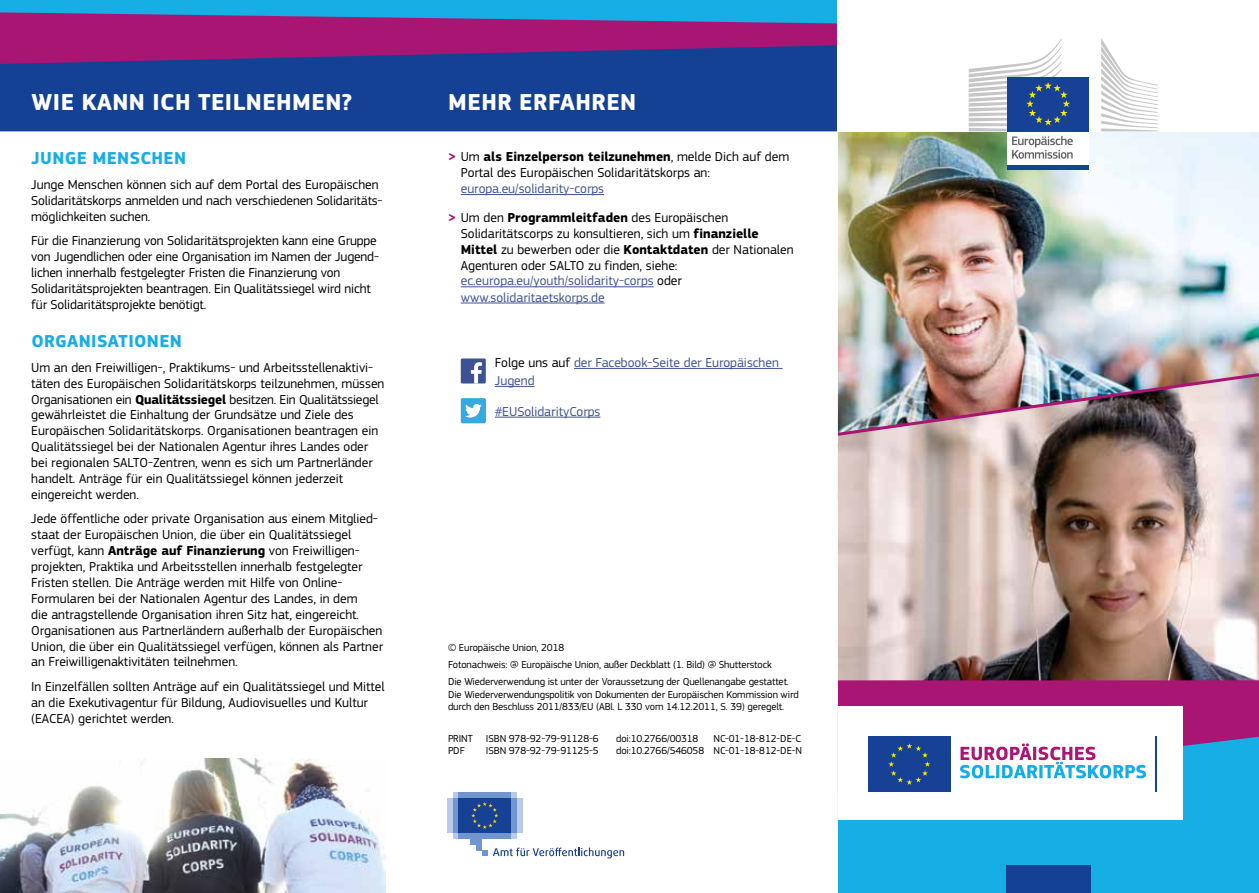
<style>
.page{position:relative;width:1259px;height:893px;background:#fff}
.page>*{position:absolute;margin:0;border:0;box-sizing:border-box;transform-origin:0 0}
.t1{font:700 24px "EC Square Sans Pro";letter-spacing:.02em;color:#fff}
.t2{font:700 18px "EC Square Sans Pro";letter-spacing:.02em;color:#17ade5}
.t3{font:13.5px/15.9px "EC Square Sans Pro";color:#000}
.t4{font:13.5px/28.7px "EC Square Sans Pro";color:#3e5293}
.t5{font:10.5px/16.8px "EC Square Sans Pro";letter-spacing:-.01em;color:#000}
.s1{font-weight:700}
.s2{font-weight:700;color:#a91573}
.s3{color:#000}
.s4{font-weight:700;color:#000}
.s5{color:#3e5293}
</style>
<div class="page">
<img style="left:838px;top:132px;width:421px;height:236px">
<img style="left:838px;top:438px;width:421px;height:242px">
<div style="left:838px;top:680px;width:421px;height:57px;background:#a91573"></div>
<div style="left:838px;top:737px;width:421px;height:156px;background:#17ade5"></div>
<div style="left:1006px;top:866px;width:84px;height:27px;background:#154194"></div>
<img style="left:837px;top:368px;width:422px;height:70px">
<img style="left:0;top:759px;width:386px;height:134px">
<div style="left:0;top:0;width:837px;height:12px;background:#17ade5"></div>
<svg style="left:0;top:12px;width:837px;height:33px;background:#8e3087"></svg>
<svg style="left:0;top:45px;width:837px;height:86px;background:#253c90"></svg>
<div style="left:453px;top:833px;width:64px;height:6px;background:#b8cae7"></div>
<div style="left:453px;top:792px;width:64px;height:6px;background:#b8cae7"></div>
<div style="left:458px;top:792px;width:53px;height:6px;background:#7196cf"></div>
<div style="left:458px;top:833px;width:53px;height:6px;background:#7196cf"></div>
<div style="left:511px;top:798px;width:6px;height:35px;background:#7196cf"></div>
<div style="left:517px;top:798px;width:5px;height:35px;background:#b8cae7"></div>
<div style="left:453px;top:798px;width:5px;height:35px;background:#7196cf"></div>
<div style="left:447px;top:798px;width:6px;height:35px;background:#b8cae7"></div>
<div style="left:470px;top:833px;width:12px;height:11px;background:#7196cf"></div>
<div style="left:476px;top:833px;width:6px;height:17px;background:#7196cf"></div>
<div style="left:458px;top:798px;width:53px;height:35px;background:#164194"></div>
<svg style="left:471px;top:802px;width:27px;height:27px"></svg>
<svg style="left:482px;top:848px;width:142px;height:10px"></svg>
<svg style="left:930px;top:77px;width:266px;height:100px"></svg>
<div style="left:1007px;top:130px;width:81px;height:36px;background:#fff"></div>
<div style="left:1007px;top:165px;width:81px;height:5px;background:#164194"></div>
<svg style="left:1101px;top:38px;width:56px;height:93px"></svg>
<div style="left:1007px;top:77px;width:81px;height:54px;background:#164194"></div>
<svg style="left:968px;top:38px;width:105px;height:121px"></svg>
<hr style="left:461px;top:194px;width:143px;height:1px;background:#3e5293">
<hr style="left:461px;top:286px;width:192px;height:1px;background:#3e5293">
<hr style="left:461px;top:303px;width:143px;height:1px;background:#3e5293">
<div style="left:461px;top:358px;width:25px;height:25px;background:#3e5293"></div>
<svg style="left:471px;top:362px;width:11px;height:21px"></svg>
<hr style="left:574px;top:368px;width:208px;height:1px;background:#3e5293">
<hr style="left:495px;top:386px;width:39px;height:1px;background:#3e5293">
<div style="left:461px;top:398px;width:25px;height:25px;background:#36a9e1;border-radius:2px"></div>
<svg style="left:465px;top:404px;width:17px;height:14px"></svg>
<hr style="left:495px;top:417px;width:105px;height:1px;background:#3e5293">
<hr style="left:834px;top:431px;width:4px;height:12px;background:#fff">
<div style="left:838px;top:707px;width:344px;height:113px;background:#fff"></div>
<svg style="left:960px;top:743px;width:186px;height:35px"></svg>
<hr style="left:1155px;top:737px;width:1px;height:55px;background:#164194">
<div style="left:868px;top:737px;width:83px;height:55px;background:#164194"></div>
<svg style="left:888px;top:743px;width:42px;height:42px"></svg>
<h1 class="t1" style="left:31px;top:88px;width:322px">WIE KANN ICH TEILNEHMEN?</h1>
<h1 class="t1" style="left:448px;top:88px;width:190px">MEHR ERFAHREN</h1>
<h2 class="t2" style="left:31px;top:148px;width:156px">JUNGE MENSCHEN</h2>
<p class="t3" style="left:31px;top:177px;width:353px">Junge Menschen können sich auf dem Portal des Europäischen<br>Solidaritätskorps anmelden und nach verschiedenen Solidaritäts&shy;möglichkeiten suchen.</p>
<p class="t3" style="left:31px;top:233px;width:349px">Für die Finanzierung von Solidaritätsprojekten kann eine Gruppe von Jugendlichen oder eine Organisation im Namen der Jugend&shy;lichen innerhalb festgelegter Fristen die Finanzierung von Solidaritätsprojekten beantragen. Ein Qualitätssiegel wird nicht für Solidaritätsprojekte benötigt.</p>
<h2 class="t2" style="left:31px;top:331px;width:152px">ORGANISATIONEN</h2>
<p class="t3" style="left:31px;top:359px;width:355px">Um an den Freiwilligen-, Praktikums- und Arbeitsstellenaktivi&shy;täten des Europäischen Solidaritätskorps teilzunehmen, müssen Organisationen ein <span class="s1">Qualitätssiegel</span> besitzen. Ein Qualitätssiegel gewährleistet die Einhaltung der Grundsätze und Ziele des Europäischen Solidaritätskorps. Organisationen beantragen ein Qualitätssiegel bei der Nationalen Agentur ihres Landes oder bei regionalen SALTO-Zentren, wenn es sich um Partnerländer handelt. Anträge für ein Qualitätssiegel können jederzeit eingereicht werden.</p>
<p class="t3" style="left:31px;top:511px;width:353px">Jede öffentliche oder private Organisation aus einem Mitglied&shy;staat der Europäischen Union, die über ein Qualitätssiegel verfügt, kann <span class="s1">Anträge auf Finanzierung</span> von Freiwilligen&shy;projekten, Praktika und Arbeitsstellen innerhalb festgelegter Fristen stellen. Die Anträge werden mit Hilfe von Online-Formularen bei der Nationalen Agentur des Landes, in dem<br>die antragstellende Organisation ihren Sitz hat, eingereicht.<br>Organisationen aus Partnerländern außerhalb der Europäischen Union, die über ein Qualitätssiegel verfügen, können als Partner an Freiwilligenaktivitäten teilnehmen.</p>
<p class="t3" style="left:31px;top:679px;width:355px">In Einzelfällen sollten Anträge auf ein Qualitätssiegel und Mittel an die Exekutivagentur für Bildung, Audiovisuelles und Kultur (EACEA) gerichtet werden.</p>
<p class="t3" style="left:461px;top:149px;width:330px;text-indent:-13px"><span class="s2">&gt;</span> Um <span class="s1">als Einzelperson teilzunehmen</span>, melde Dich auf dem<br>Portal des Europäischen Solidaritätskorps an:</p>
<p class="t4" style="left:448px;top:174px;width:282px;text-indent:13px">europa.eu/solidarity-corps<br><span class="s2">&gt;</span> <span class="s3">Um den</span> <span class="s4">Programmleitfaden</span> <span class="s3">des Europäischen</span></p>
<p class="t3" style="left:461px;top:225px;width:334px">Solidaritätscorps zu konsultieren, sich um <span class="s1">finanzielle Mittel</span> zu bewerben oder die <span class="s1">Kontaktdaten</span> der Nationalen Agenturen oder SALTO zu finden, siehe: <span class="s5">ec.europa.eu/youth/solidarity-corps</span> oder <span class="s5">www.solidaritaetskorps.de</span></p>
<p class="t4" style="left:495px;top:354px;width:286px;line-height:18px"><span class="s3">Folge uns auf</span> der Facebook-Seite der Europäischen<br>Jugend</p>
<p class="t4" style="left:495px;top:397px;width:107px">#EUSolidarityCorps</p>
<p class="t5" style="left:448px;top:640px;width:342px">© Europäische Union, 2018<br>Fotonachweis: @ Europäische Union, außer Deckblatt (1. Bild) @ Shutterstock<br>Die Wiederverwendung ist unter der Voraussetzung der Quellenangabe gestattet.</p>
<p class="t5" style="left:448px;top:688px;width:352px;line-height:12.6px">Die Wiederverwendungspolitik von Dokumenten der Europäischen Kommission wird durch den Beschluss 2011/833/EU (ABl. L 330 vom 14.12.2011, S. 39) geregelt.</p>
<p class="t5" style="left:448px;top:730px;width:152px">PRINT ISBN 978-92-79-91128-6</p>
<p class="t5" style="left:616px;top:730px;width:84px">doi:10.2766/00318</p>
<p class="t5" style="left:713px;top:730px;width:89px">NC-01-18-812-DE-C</p>
<p class="t5" style="left:448px;top:742px;width:18px">PDF</p>
<p class="t5" style="left:486px;top:742px;width:114px">ISBN 978-92-79-91125-5</p>
<p class="t5" style="left:616px;top:742px;width:187px">doi:10.2766/546058 NC-01-18-812-DE-N</p>
</div>
